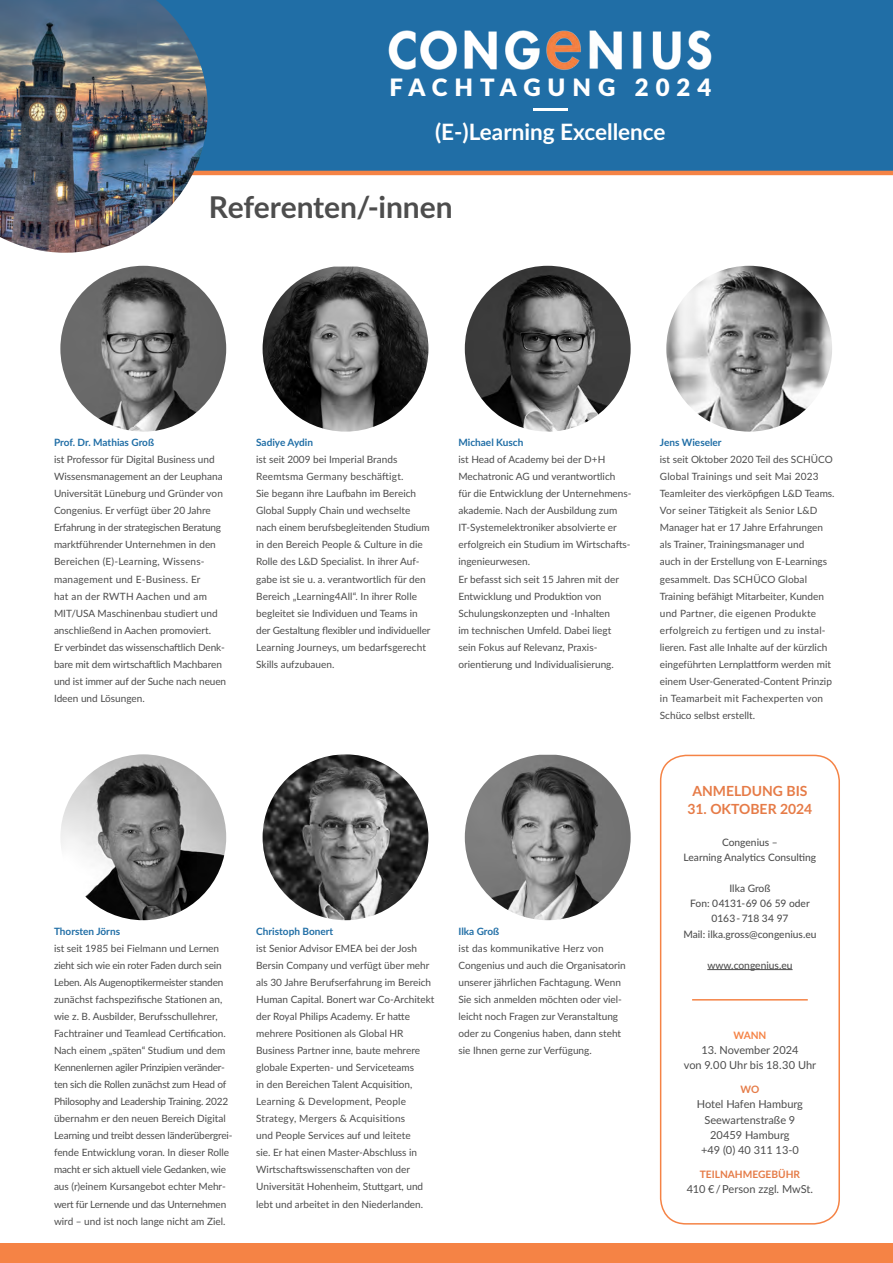
<style>
.page{position:relative;width:893px;height:1263px;background:#fff}
.page>*{position:absolute;margin:0;border:0;box-sizing:border-box;transform-origin:0 0}
.t1{font:700 30px "Lato";letter-spacing:-.005em;color:#4d4d4d}
.t2{font:900 24px "Lato";letter-spacing:.29em;color:#fff}
.t3{font:700 22.5px "Lato";color:#fff}
.t4{font:700 13.95px "Lato";color:#e67b47}
.t5{font:10.95px/15.3px "Lato";color:#4d4d4d;text-align:center}
.t6{font:500 10.2px/15.3px "Lato";color:#4d4d4d;text-align:center}
.t7{font:700 10.2px "Lato";color:#e57b47}
.t8{font:700 10.2px "Lato";color:#f58345}
.t9{font:10.05px/17.1px "Lato";color:#4d4d4d}
.t10{font:10.05px/17.1px "Lato";letter-spacing:-.02em;color:#4d4d4d}
.t11{font:700 10.05px "Lato";color:#206ea6}
.s1{font-weight:700;color:#206ea6}
</style>
<div class="page">
<div style="left:34px;top:0;width:859px;height:172px;background:#206ea6"></div>
<hr style="left:533px;top:109px;width:34px;height:2px;background:#fff">
<img style="left:388px;top:30px;width:324px;height:40px">
<div style="left:660px;top:755px;width:180px;height:469px;border:2px solid #f58345;border-radius:26px"></div>
<img style="left:60px;top:754px;width:166px;height:166px;border-radius:83px">
<img style="left:263px;top:267px;width:165px;height:165px">
<img style="left:60px;top:266px;width:166px;height:166px;border-radius:83px">
<img style="left:465px;top:266px;width:166px;height:166px;border-radius:83px">
<img style="left:465px;top:755px;width:166px;height:165px">
<hr style="left:707px;top:969px;width:86px;height:1px;background:#4d4d4d">
<img style="left:666px;top:266px;width:166px;height:166px;border-radius:83px">
<img style="left:263px;top:754px;width:165px;height:166px;border-radius:83px">
<hr style="left:121px;top:171px;width:772px;height:4px;background:#f58345">
<img style="left:0;top:0;width:208px;height:253px">
<div style="left:0;top:1244px;width:893px;height:19px;background:#f58345"></div>
<hr style="left:692px;top:999px;width:116px;height:1px;background:#f58345">
<p class="t2" style="left:389px;top:69px;width:324px">FACHTAGUNG 2024</p>
<p class="t3" style="left:435px;top:115px;width:232px">(E-)Learning Excellence</p>
<p class="t1" style="left:209px;top:185px;width:245px">Referenten/-innen</p>
<p class="t9" style="left:54px;top:433px;width:174px"><span class="s1">Prof. Dr. Mathias Groß<br></span>ist Professor für Digital Business und Wissensmanagement an der Leuphana Universität Lüneburg und Gründer von Congenius. Er verfügt über 20 Jahre Erfahrung in der strategischen Beratung marktführender Unternehmen in den Bereichen (E)-Learning, Wissens&shy;management und E-Business. Er<br>hat an der RWTH Aachen und am MIT/USA Maschinenbau studiert und anschließend in Aachen promoviert.<br>Er verbindet das wissenschaftlich Denk&shy;bare mit dem wirtschaftlich Machbaren und ist immer auf der Suche nach neuen Ideen und Lösungen.</p>
<p class="t11" style="left:458px;top:435px;width:66px">Michael Kusch</p>
<p class="t9" style="left:256px;top:433px;width:176px"><span class="s1">Sadiye Aydin<br></span>ist seit 2009 bei Imperial Brands Reemtsma Germany beschäftigt.<br>Sie begann ihre Laufbahn im Bereich Global Supply Chain und wechselte nach einem berufsbegleitenden Studium in den Bereich People &amp; Culture in die Rolle des L&amp;D Specialist. In ihrer Auf&shy;gabe ist sie u. a. verantwortlich für den Bereich „Learning4All“. In ihrer Rolle begleitet sie Individuen und Teams in der Gestaltung flexibler und individueller Learning Journeys, um bedarfsgerecht Skills aufzubauen.</p>
<p class="t9" style="left:458px;top:450px;width:175px">ist Head of Academy bei der D+H Mechatronic AG und verantwortlich<br>für die Entwicklung der Unternehmens&shy;akademie. Nach der Ausbildung zum IT-Systemelektroniker absolvierte er erfolgreich ein Studium im Wirtschafts&shy;ingenieurwesen.<br>Er befasst sich seit 15 Jahren mit der Entwicklung und Produktion von Schulungskonzepten und -Inhalten<br>im technischen Umfeld. Dabei liegt<br>sein Fokus auf Relevanz, Praxis&shy;orientierung und Individualisierung.</p>
<p class="t11" style="left:54px;top:923px;width:68px">Thorsten Jörns</p>
<p class="t10" style="left:54px;top:939px;width:180px">ist seit 1985 bei Fielmann und Lernen zieht sich wie ein roter Faden durch sein Leben. Als Augenoptikermeister standen zunächst fachspezifische Stationen an, wie z. B. Ausbilder, Berufsschullehrer, Fachtrainer und Teamlead Certification.<br>Nach einem „späten“ Studium und dem Kennenlernen agiler Prinzipien veränder&shy;ten sich die Rollen zunächst zum Head of Philosophy and Leadership Training. 2022 übernahm er den neuen Bereich Digital Learning und treibt dessen länderübergrei&shy;fende Entwicklung voran. In dieser Rolle macht er sich aktuell viele Gedanken, wie aus (r)einem Kursangebot echter Mehr&shy;wert für Lernende und das Unternehmen wird – und ist noch lange nicht am Ziel.</p>
<p class="t11" style="left:256px;top:923px;width:79px">Christoph Bonert</p>
<p class="t9" style="left:256px;top:939px;width:180px">ist Senior Advisor EMEA bei der Josh Bersin Company und verfügt über mehr als 30 Jahre Berufserfahrung im Bereich Human Capital. Bonert war Co-Architekt der Royal Philips Academy. Er hatte mehrere Positionen als Global HR Business Partner inne, baute mehrere globale Experten- und Serviceteams<br>in den Bereichen Talent Acquisition, Learning &amp; Development, People Strategy, Mergers &amp; Acquisitions<br>und People Services auf und leitete<br>sie. Er hat einen Master-Abschluss in Wirtschaftswissenschaften von der Universität Hohenheim, Stuttgart, und lebt und arbeitet in den Niederlanden.</p>
<p class="t9" style="left:458px;top:922px;width:169px"><span class="s1">Ilka Groß<br></span>ist das kommunikative Herz von<br>Congenius und auch die Organisatorin unserer jährlichen Fachtagung. Wenn<br>Sie sich anmelden möchten oder viel&shy;leicht noch Fragen zur Veranstaltung oder zu Congenius haben, dann steht sie Ihnen gerne zur Verfügung.</p>
<p class="t11" style="left:660px;top:435px;width:63px">Jens Wieseler</p>
<p class="t9" style="left:660px;top:450px;width:176px">ist seit Oktober 2020 Teil des SCHÜCO Global Trainings und seit Mai 2023<br>Teamleiter des vierköpfigen L&amp;D Teams.<br>Vor seiner Tätigkeit als Senior L&amp;D Manager hat er 17 Jahre Erfahrungen als Trainer, Trainingsmanager und<br>auch in der Erstellung von E-Learnings gesammelt. Das SCHÜCO Global Training befähigt Mitarbeiter, Kunden und Partner, die eigenen Produkte erfolgreich zu fertigen und zu instal&shy;lieren. Fast alle Inhalte auf der kürzlich eingeführten Lernplattform werden mit einem User-Generated-Content Prinzip in Teamarbeit mit Fachexperten von Schüco selbst erstellt.</p>
<p class="t4" style="left:692px;top:781px;width:117px">ANMELDUNG BIS</p>
<p class="t4" style="left:687px;top:799px;width:126px">31. OKTOBER 2024</p>
<p class="t6" style="left:684px;top:834px;width:134px">Congenius –<br>Learning Analytics Consulting</p>
<p class="t6" style="left:729px;top:880px;width:42px">Ilka Groß</p>
<p class="t6" style="left:690px;top:895px;width:121px">Fon: 04131-69 06 59 oder<br>0163 - 718 34 97</p>
<p class="t6" style="left:683px;top:926px;width:135px">Mail: ilka.gross@congenius.eu</p>
<p class="t6" style="left:707px;top:957px;width:87px">www.congenius.eu</p>
<p class="t8" style="left:733px;top:1027px;width:35px">WANN</p>
<p class="t5" style="left:684px;top:1042px;width:134px">13. November 2024<br>von 9.00 Uhr bis 18.30 Uhr</p>
<p class="t7" style="left:740px;top:1082px;width:20px">WO</p>
<p class="t5" style="left:697px;top:1096px;width:108px">Hotel Hafen Hamburg<br>Seewartenstraße 9<br>20459 Hamburg<br>+49 (0) 40 311 13-0</p>
<p class="t7" style="left:700px;top:1167px;width:102px">TEILNAHMEGEBÜHR</p>
<p class="t5" style="left:687px;top:1181px;width:128px">410 € / Person zzgl. MwSt.</p>
</div>
